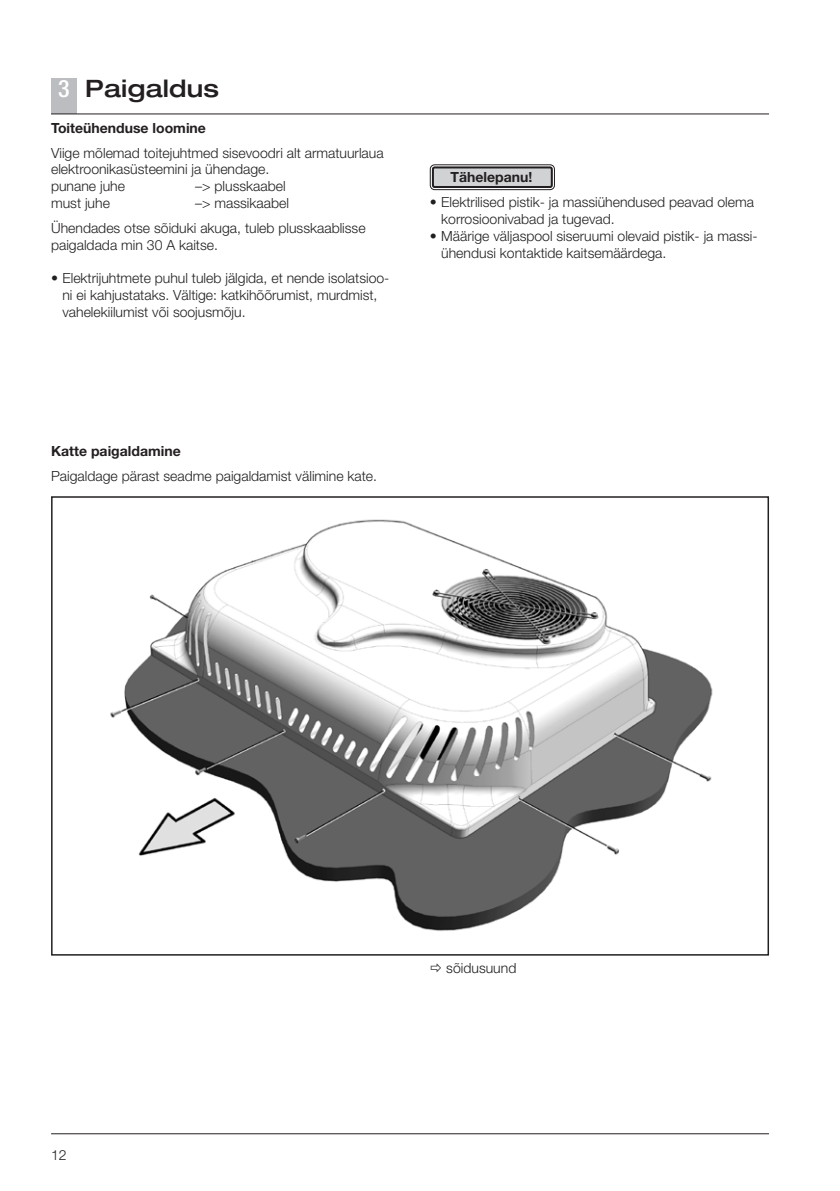
<style>
.page{position:relative;width:840px;height:1191px;background:#fff}
.page>*{position:absolute;margin:0;border:0;box-sizing:border-box;transform-origin:0 0}
.t1{font:500 expanded 24px "Helvetica Neue";letter-spacing:.01em;color:#231f20}
.t2{font:300 14px/16.8px "Helvetica Neue";color:#231f20}
.t3{font:700 14px "Helvetica Neue";color:#231f20}
.s1{font-stretch:condensed;color:#fff}
</style>
<div class="page">
<hr style="left:51px;top:1133px;width:717px;height:1px;background:#231f20">
<div style="left:51px;top:78px;width:26px;height:35px;background:#bcbdc0"></div>
<hr style="left:51px;top:113px;width:717px;height:1px;background:#231f20">
<div style="left:431px;top:166px;width:121px;height:22px;background:#d1d2d4;border-radius:3px"></div>
<div style="left:429px;top:164px;width:125px;height:26px;border:1px solid #231f20;border-radius:4px"></div>
<div style="left:431px;top:166px;width:121px;height:22px;border:2px solid #231f20;border-radius:2px"></div>
<img style="left:110px;top:519px;width:603px;height:412px">
<div style="left:51px;top:496px;width:717px;height:459px;border:2px solid #231f20"></div>
<h1 class="t1" style="left:58px;top:73px;width:162px"><span class="s1">3</span> Paigaldus</h1>
<p class="t3" style="left:51px;top:119px;width:156px">Toiteühenduse loomine</p>
<p class="t2" style="left:51px;top:144px;width:334px">Viige mõlemad toitejuhtmed sisevoodri alt armatuurlaua elektroonikasüsteemini ja ühendage.<br>punane juhe</p>
<p class="t2" style="left:195px;top:178px;width:92px">–&gt; plusskaabel</p>
<p class="t2" style="left:51px;top:194px;width:60px">must juhe</p>
<p class="t2" style="left:51px;top:190px;width:316px;line-height:24.8px;text-indent:144px">–&gt; massikaabel<br>Ühendades otse sõiduki akuga, tuleb plusskaablisse</p>
<p class="t2" style="left:51px;top:236px;width:168px">paigaldada min 30 A kaitse.</p>
<p class="t2" style="left:62px;top:270px;width:328px;text-indent:-11px">• Elektrijuhtmete puhul tuleb jälgida, et nende isolatsioo&shy;ni ei kahjustataks. Vältige: katkihõõrumist, murdmist, vahelekiilumist või soojusmõju.</p>
<p class="t3" style="left:450px;top:169px;width:83px">Tähelepanu!</p>
<p class="t2" style="left:441px;top:193px;width:314px;text-indent:-11px">• Elektrilised pistik- ja massiühendused peavad olema korrosioonivabad ja tugevad.</p>
<p class="t2" style="left:441px;top:227px;width:318px;text-indent:-11px">• Määrige väljaspool siseruumi olevaid pistik- ja massi&shy;ühendusi kontaktide kaitsemäärdega.</p>
<p class="t3" style="left:51px;top:442px;width:131px">Katte paigaldamine</p>
<p class="t2" style="left:51px;top:467px;width:327px">Paigaldage pärast seadme paigaldamist välimine kate.</p>
<p class="t2" style="left:51px;top:1146px;width:17px">12</p>
<p class="t2" style="left:446px;top:959px;width:71px">sõidusuund</p>
</div>
